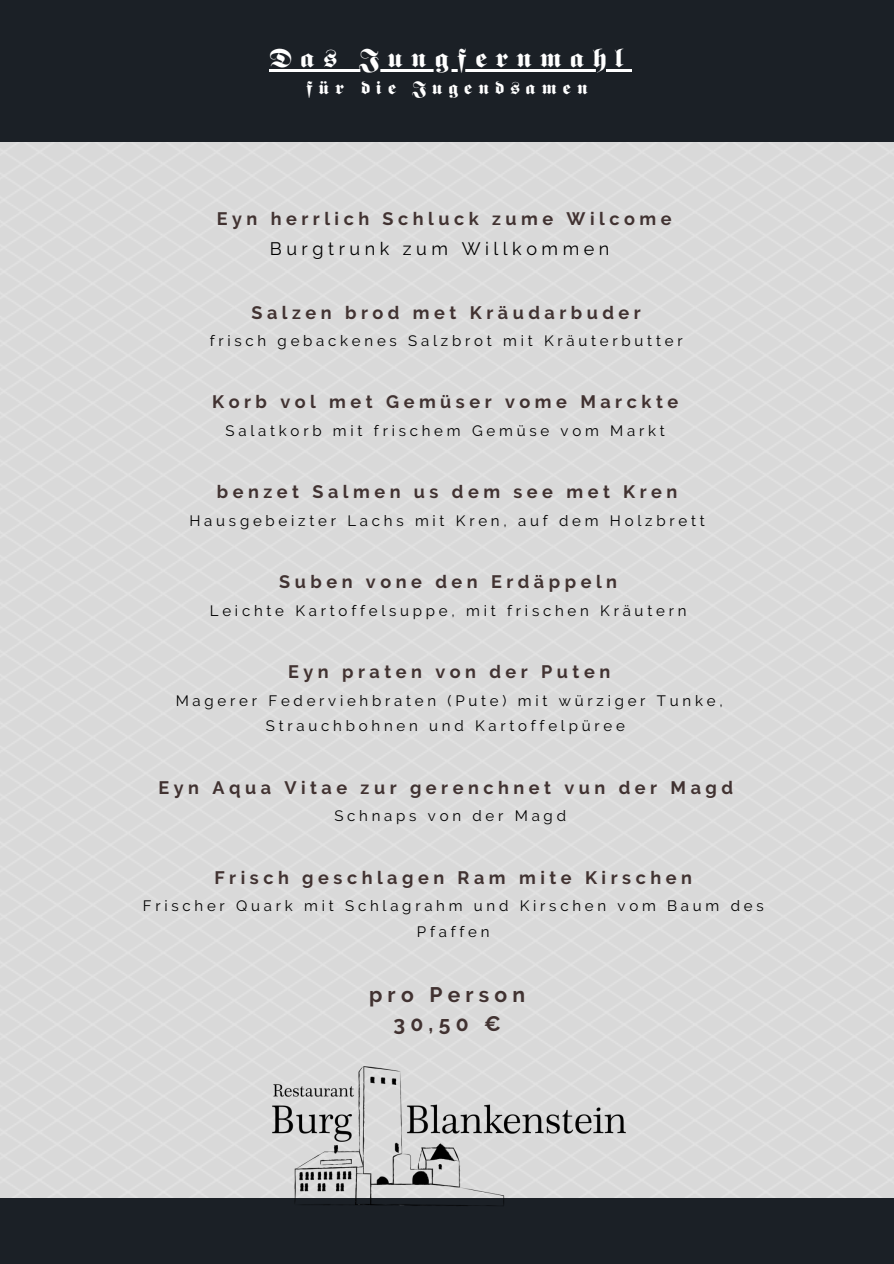
<style>
.page{position:relative;width:894px;height:1264px;background:#fff}
.page>*{position:absolute;margin:0;border:0;box-sizing:border-box;transform-origin:0 0}
.t1{font:30px "Berliner Regular Swfte";letter-spacing:.25em;color:#fff}
.t2{font:21px "Berliner Regular Swfte";letter-spacing:.25em;color:#fff}
.t3{font:700 21px "Raleway";letter-spacing:.25em;color:#413231}
.t4{font:700 18px "Raleway";letter-spacing:.25em;color:#413231}
.t5{font:18px "Raleway";letter-spacing:.25em;color:#000}
.t6{font:15px/26px "Raleway";letter-spacing:.25em;color:#000;text-align:center}
</style>
<div class="page">
<div style="left:0;top:0;width:893px;height:142px;background:#1b2026"></div>
<div style="left:0;top:1198px;width:893px;height:65px;background:#1b2026"></div>
<hr style="left:270px;top:69px;width:362px;height:2px;background:#fff">
<img style="left:266px;top:1066px;width:361px;height:140px">
<p class="t1" style="left:270px;top:43px;width:356px">Das Jungfernmahl</p>
<p class="t2" style="left:306px;top:77px;width:284px">für die Jugendsamen</p>
<p class="t4" style="left:216px;top:208px;width:456px">Eyn herrlich Schluck zume Wilcome</p>
<p class="t5" style="left:270px;top:238px;width:341px">Burgtrunk zum Willkommen</p>
<p class="t4" style="left:251px;top:301px;width:391px">Salzen brod met Kräudarbuder</p>
<p class="t6" style="left:210px;top:328px;width:474px">frisch gebackenes Salzbrot mit Kräuterbutter</p>
<p class="t4" style="left:212px;top:391px;width:467px">Korb vol met Gemüser vome Marckte</p>
<p class="t6" style="left:225px;top:417px;width:440px">Salatkorb mit frischem Gemüse vom Markt</p>
<p class="t4" style="left:217px;top:481px;width:462px">benzet Salmen us dem see met Kren</p>
<p class="t6" style="left:189px;top:507px;width:516px">Hausgebeizter Lachs mit Kren, auf dem Holzbrett</p>
<p class="t4" style="left:279px;top:571px;width:339px">Suben vone den Erdäppeln</p>
<p class="t6" style="left:210px;top:597px;width:478px">Leichte Kartoffelsuppe, mit frischen Kräutern</p>
<p class="t4" style="left:288px;top:661px;width:323px">Eyn praten von der Puten</p>
<p class="t6" style="left:176px;top:687px;width:548px">Magerer Federviehbraten (Pute) mit würziger Tunke,<br>Strauchbohnen und Kartoffelpüree</p>
<p class="t4" style="left:158px;top:777px;width:576px">Eyn Aqua Vitae zur gerenchnet vun der Magd</p>
<p class="t6" style="left:334px;top:803px;width:233px">Schnaps von der Magd</p>
<p class="t4" style="left:214px;top:866px;width:479px">Frisch geschlagen Ram mite Kirschen</p>
<p class="t6" style="left:143px;top:893px;width:622px">Frischer Quark mit Schlagrahm und Kirschen vom Baum des<br>Pfaffen</p>
<p class="t3" style="left:369px;top:982px;width:158px">pro Person</p>
<p class="t3" style="left:393px;top:1011px;width:109px">30,50 €</p>
</div>
